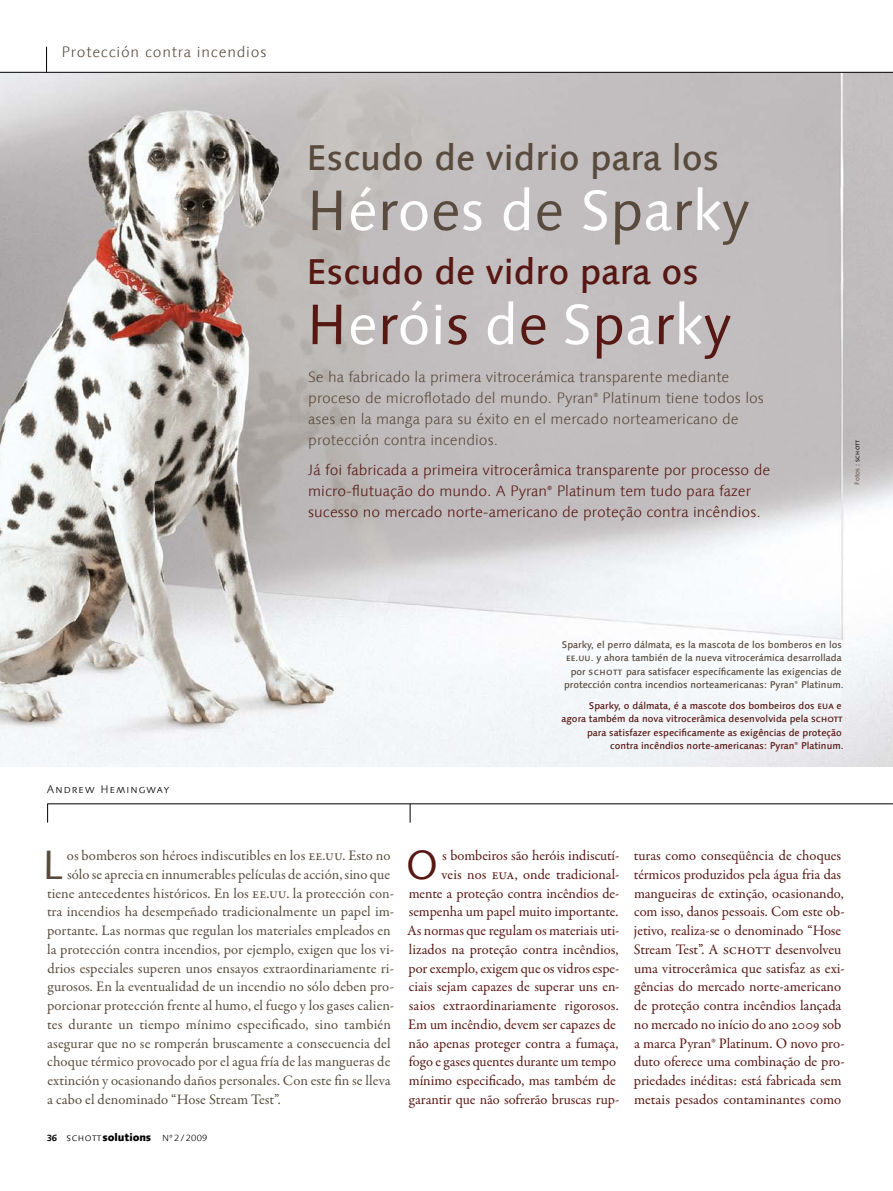
<style>
.page{position:relative;width:893px;height:1191px;background:#fff}
.page>*{position:absolute;margin:0;border:0;box-sizing:border-box;transform-origin:0 0}
.t1{font:57px "Linotype Syntax Com";color:#584b3d}
.t2{font:57px "Linotype Syntax Com";color:#571713}
.t3{font:41.25px "Linotype Syntax Com";color:#571713}
.t4{font:41.25px "Linotype Syntax Com";color:#584b3d}
.t5{font:500 36px "Linotype Syntax Com";color:#584b3d}
.t6{font:500 36px "Linotype Syntax Com";color:#571713}
.t7{font:300 15px/21px "Linotype Syntax Com";color:#584b3d}
.t8{font:300 15px/21px "Linotype Syntax Com";color:#571713}
.t9{font:300 15px "Linotype Syntax Com";letter-spacing:.05em;color:#584b3d}
.t10{font:14.7px/18.8px "Garamond Premr Pro";letter-spacing:-.005em;color:#571713}
.t11{font:14.7px "Garamond Premr Pro";letter-spacing:.005em;color:#584b3d}
.t12{font:300 11.25px "Linotype Syntax Com";letter-spacing:.1em;color:#000}
.t13{font:800 10.5px "Linotype Syntax Com";letter-spacing:-.01em;color:#000}
.t14{font:500 9.75px "Linotype Syntax Com";color:#584b3d}
.t15{font:500 9.75px "Linotype Syntax Com";color:#571713}
.t16{font:6.75px "Linotype Syntax Com";letter-spacing:.01em;color:#000}
.t17{font:6px "Linotype Syntax Com";color:#584b3d}
.t18{font:6px "Linotype Syntax Com";color:#571713}
.t19{font:500 4.35px "Linotype Syntax Com";color:#584b3d}
.t20{font:500 4.35px "Linotype Syntax Com";color:#571713}
.s1{color:#fff}
.s2{color:#584b3d}
.s3{font-weight:700;font-size:9px}
.s4{font-weight:300}
.s5{font-weight:300;font-size:9px}
.s6{font-family:"Garamond Premr Pro Capt"}
</style>
<div class="page">
<img style="left:0;top:73px;width:893px;height:693px">
<svg style="left:47px;top:804px;width:1px;height:18px"></svg>
<svg style="left:410px;top:804px;width:1px;height:18px"></svg>
<hr style="left:47px;top:803px;width:846px;height:1px;background:#000">
<hr style="left:0;top:72px;width:893px;height:1px;background:#000">
<svg style="left:46px;top:47px;width:1px;height:25px"></svg>
<p class="t9" style="left:62px;top:43px;width:206px">Protección contra incendios</p>
<h3 class="t5" style="left:306px;top:134px;width:415px">Escudo de vidrio para los</h3>
<h1 class="t1" style="left:306px;top:175px;width:445px">H<span class="s1">é</span>r<span class="s1">o</span>e<span class="s1">s d</span>e <span class="s1">S</span>p<span class="s1">a</span>r<span class="s1">k</span>y</h1>
<h3 class="t6" style="left:306px;top:248px;width:394px">Escudo de vidro para os</h3>
<h1 class="t2" style="left:306px;top:289px;width:427px">H<span class="s1">e</span>r<span class="s1">ói</span>s <span class="s1">d</span>e <span class="s1">S</span>p<span class="s1">a</span>r<span class="s1">k</span>y</h1>
<p class="t7" style="left:308px;top:366px;width:423px">Se ha fabricado la primera vitrocerámica transparente mediante proceso de microflotado del mundo. Pyran</p>
<p class="t7" style="left:308px;top:387px;width:457px;text-indent:294px">Platinum tiene todos los ases en la manga para su éxito en el mercado norteamericano de protección contra incendios.</p>
<p class="t8" style="left:308px;top:459px;width:463px">Já foi fabricada a primeira vitrocerâmica transparente por processo de micro-flutuação do mundo. A Pyran</p>
<p class="t17" style="left:594px;top:391px;width:7px">®</p>
<p class="t8" style="left:308px;top:480px;width:454px;text-indent:248px">Platinum tem tudo para fazer sucesso no mercado norte-americano de proteção contra incêndios.</p>
<p class="t18" style="left:547px;top:484px;width:7px">®</p>
<p class="t16" style="left:853px;top:485px;width:47px;rotate:-90deg"><span class="s2">Fotos</span> : schott</p>
<p class="t12" style="left:47px;top:782px;width:124px">Andrew Hemingway</p>
<p class="t14" style="left:562px;top:638px;width:281px">Sparky, el perro dálmata, es la mascota de los bomberos en los</p>
<p class="t14" style="left:566px;top:651px;width:277px">ee.uu. y ahora también de la nueva vitrocerámica desarrollada</p>
<p class="t14" style="left:571px;top:665px;width:273px">por schott para satisfacer específicamente las exigencias de</p>
<p class="t14" style="left:564px;top:678px;width:232px">protección contra incendios norteamericanas: Pyran</p>
<p class="t19" style="left:794px;top:679px;width:5px">®</p>
<p class="t14" style="left:801px;top:678px;width:44px">Platinum.</p>
<p class="t15" style="left:589px;top:699px;width:254px">Sparky, o dálmata, é a mascote dos bombeiros dos eua e</p>
<p class="t15" style="left:561px;top:712px;width:282px">agora também da nova vitrocerâmica desenvolvida pela schott</p>
<p class="t15" style="left:587px;top:726px;width:256px">para satisfazer especificamente as exigências de proteção</p>
<p class="t15" style="left:610px;top:739px;width:186px">contra incêndios norte-americanas: Pyran</p>
<p class="t20" style="left:794px;top:740px;width:5px">®</p>
<p class="t15" style="left:801px;top:739px;width:44px">Platinum.</p>
<h2 class="t4" style="left:42px;top:839px;width:23px">L</h2>
<p class="t11" style="left:67px;top:846px;width:325px">os bomberos son héroes indiscutibles en los ee.uu. Esto no</p>
<p class="t11" style="left:67px;top:865px;width:324px">sólo se aprecia en innumerables películas de acción, sino que</p>
<p class="t11" style="left:47px;top:884px;width:349px">tiene antecedentes históricos. En los ee.uu. la protección con-</p>
<p class="t11" style="left:47px;top:903px;width:349px">tra incendios ha desempeñado tradicionalmente un papel im-</p>
<p class="t11" style="left:47px;top:921px;width:345px">portante. Las normas que regulan los materiales empleados en</p>
<p class="t11" style="left:47px;top:940px;width:348px">la protección contra incendios, por ejemplo, exigen que los vi-</p>
<p class="t11" style="left:47px;top:959px;width:348px">drios especiales superen unos ensayos extraordinariamente ri-</p>
<p class="t11" style="left:47px;top:978px;width:348px">gurosos. En la eventualidad de un incendio no sólo deben pro-</p>
<p class="t11" style="left:47px;top:996px;width:349px">porcionar protección frente al humo, el fuego y los gases calien-</p>
<p class="t11" style="left:47px;top:1015px;width:345px">tes durante un tiempo mínimo especificado, sino también</p>
<p class="t11" style="left:47px;top:1034px;width:345px">asegurar que no se romperán bruscamente a consecuencia del</p>
<p class="t11" style="left:47px;top:1053px;width:345px">choque térmico provocado por el agua fría de las mangueras de</p>
<p class="t11" style="left:47px;top:1071px;width:345px">extinción y ocasionando daños personales. Con este fin se lleva</p>
<p class="t11" style="left:47px;top:1090px;width:235px">a cabo el denominado “Hose Stream Test”.</p>
<p class="t13" style="left:47px;top:1131px;width:162px"><span class="s3">36</span> <span class="s4">schott</span>solutions <span class="s5">Nº 2 / 2009</span></p>
<h2 class="t3" style="left:405px;top:839px;width:35px">O</h2>
<p class="t10" style="left:407px;top:846px;width:214px;text-align:right">s bombeiros são heróis indiscutí-<br>veis nos eua, onde tradicional&shy;mente a proteção contra incêndios de&shy;sempenha um papel muito importante.<br>As normas que regulam os materiais uti&shy;lizados na proteção contra incêndios, por exemplo, exigem que os vidros espe&shy;ciais sejam capazes de superar uns en&shy;saios extraordinariamente rigorosos.<br>Em um incêndio, devem ser capazes de não apenas proteger contra a fumaça, fogo e gases quentes durante um tempo mínimo especificado, mas também de garantir que não sofrerão bruscas rup-</p>
<p class="t10" style="left:634px;top:846px;width:213px">turas como conseqüência de choques térmicos produzidos pela água fria das mangueiras de extinção, ocasionando, com isso, danos pessoais. Com este ob&shy;jetivo, realiza-se o denominado “Hose Stream Test”. A schott desenvolveu uma vitrocerâmica que satisfaz as exi&shy;gências do mercado norte-americano de proteção contra incêndios lançada no mercado no início do ano 2009 sob a marca Pyran<span class="s6">®</span> Platinum. O novo pro&shy;duto oferece uma combinação de pro&shy;priedades inéditas: está fabricada sem metais pesados contaminantes como</p>
</div>
